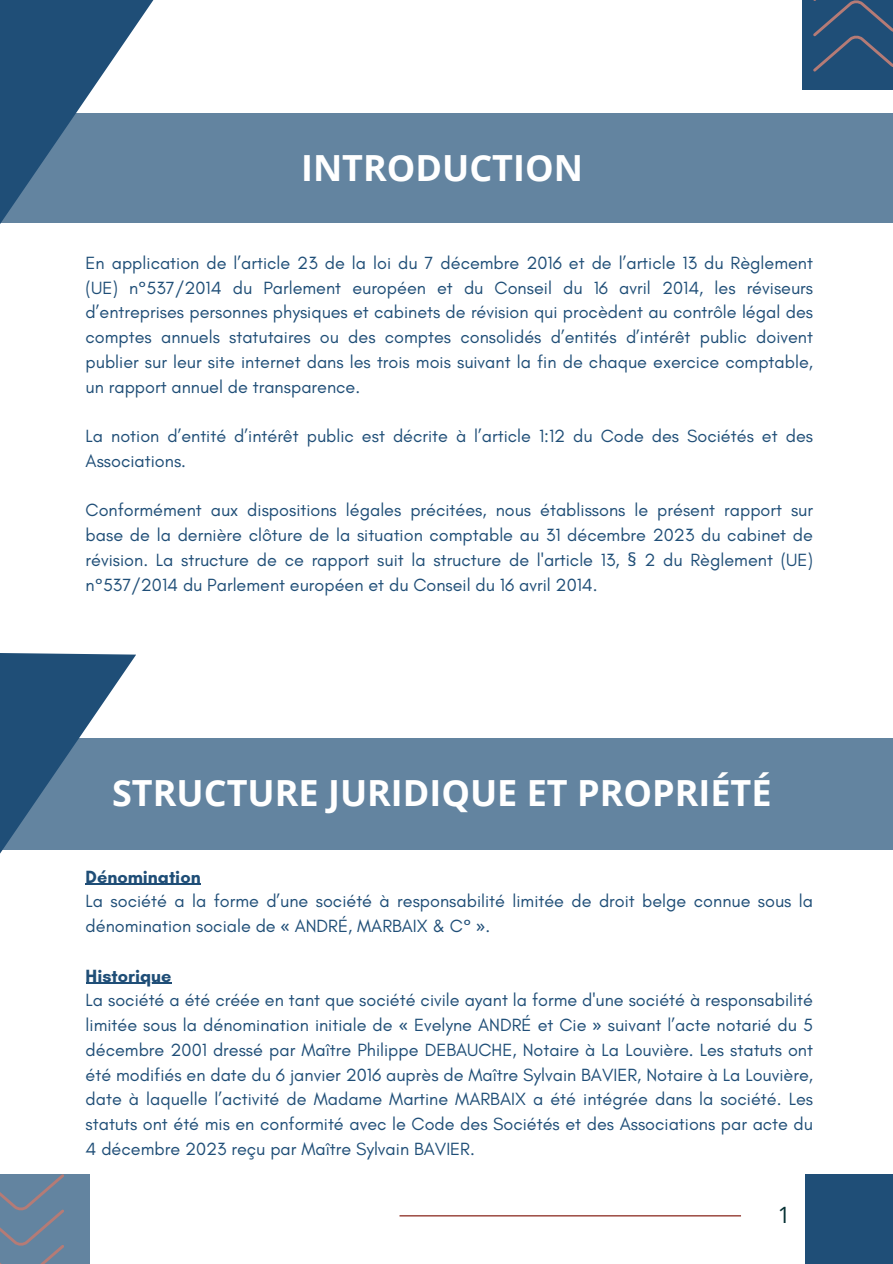
<style>
.page{position:relative;width:893px;height:1264px;background:#fff}
.page>*{position:absolute;margin:0;border:0;box-sizing:border-box;transform-origin:0 0}
.t1{font:700 36px "Open Sans";color:#fff}
.t2{font:22.5px "Open Sans";color:#042f32}
.t3{font:18px/24.8px "Glacial Indifference";color:#1f4e77;text-align:justify}
.t4{font:700 18px "Glacial Indifference";color:#1f4e77}
.s1{font-family:"Noto Sans"}
</style>
<div class="page">
<div style="left:801px;top:0;width:91px;height:90px;background:#1f4e77"></div>
<div style="left:0;top:113px;width:892px;height:110px;background:#6384a0"></div>
<svg style="left:0;top:0;width:154px;height:224px"></svg>
<div style="left:0;top:1174px;width:89px;height:89px;background:#6384a0"></div>
<div style="left:805px;top:1174px;width:87px;height:89px;background:#1f4e77"></div>
<hr style="left:86px;top:883px;width:115px;height:1px;background:#1f4e77">
<hr style="left:86px;top:982px;width:85px;height:1px;background:#1f4e77">
<hr style="left:399px;top:1215px;width:342px;height:1px;background:#7a0c01">
<svg style="left:0;top:1174px;width:64px;height:89px"></svg>
<svg style="left:813px;top:0;width:79px;height:71px"></svg>
<div style="left:0;top:737px;width:892px;height:112px;background:#6384a0"></div>
<svg style="left:0;top:653px;width:136px;height:232px"></svg>
<p class="t1" style="left:301px;top:142px;width:283px">INTRODUCTION</p>
<p class="t3" style="left:86px;top:250px;width:729px">En application de l’article 23 de la loi du 7 décembre 2016 et de l’article 13 du Règlement (UE) n°537/2014 du Parlement européen et du Conseil du 16 avril 2014, les réviseurs d’entreprises personnes physiques et cabinets de révision qui procèdent au contrôle légal des comptes annuels statutaires ou des comptes consolidés d’entités d’intérêt public doivent publier sur leur site internet dans les trois mois suivant la fin de chaque exercice comptable, un rapport annuel de transparence.</p>
<p class="t3" style="left:86px;top:423px;width:729px">La notion d’entité d’intérêt public est décrite à l’article 1:12 du Code des Sociétés et des<br>Associations.</p>
<p class="t3" style="left:86px;top:498px;width:729px">Conformément aux dispositions légales précitées, nous établissons le présent rapport sur base de la dernière clôture de la situation comptable au 31 décembre 2023 du cabinet de révision. La structure de ce rapport suit la structure de l'article 13, <span class="s1">§</span> 2 du Règlement (UE) n°537/2014 du Parlement européen et du Conseil du 16 avril 2014.</p>
<p class="t1" style="left:112px;top:767px;width:661px">STRUCTURE JURIDIQUE ET PROPRIÉTÉ</p>
<h1 class="t4" style="left:86px;top:865px;width:117px">Dénomination</h1>
<p class="t3" style="left:86px;top:888px;width:729px">La société a la forme d’une société à responsabilité limitée de droit belge connue sous la dénomination sociale de <span class="s1">«</span> ANDRÉ, MARBAIX &amp; C° <span class="s1">»</span>.</p>
<p class="t4" style="left:86px;top:964px;width:87px">Historique</p>
<h1 class="t3" style="left:86px;top:987px;width:729px">La société a été créée en tant que société civile ayant la forme d'une société à responsabilité limitée sous la dénomination initiale de <span class="s1">«</span> Evelyne ANDRÉ et Cie <span class="s1">»</span> suivant l’acte notarié du 5 décembre 2001 dressé par Maître Philippe DEBAUCHE, Notaire à La Louvière. Les statuts ont été modifiés en date du 6 janvier 2016 auprès de Maître Sylvain BAVIER, Notaire à La Louvière, date à laquelle l’activité de Madame Martine MARBAIX a été intégrée dans la société. Les statuts ont été mis en conformité avec le Code des Sociétés et des Associations par acte du 4 décembre 2023 reçu par Maître Sylvain BAVIER.</h1>
<p class="t2" style="left:777px;top:1199px;width:14px">1</p>
</div>
